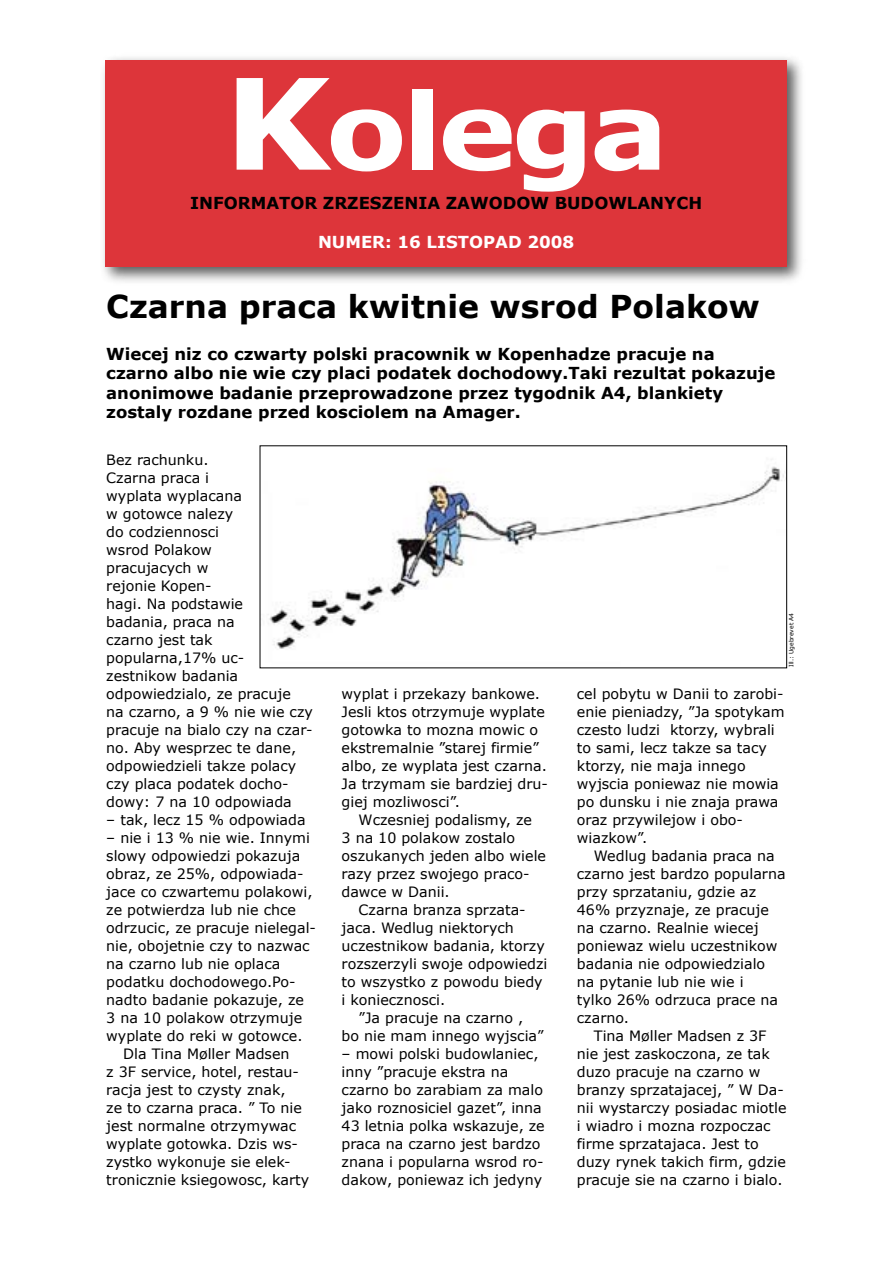
<style>
.page{position:relative;width:893px;height:1263px;background:#fff}
.page>*{position:absolute;margin:0;border:0;box-sizing:border-box;transform-origin:0 0}
.t1{font:700 106.5px "Verdana";letter-spacing:-.04em;color:#fff;scale:1.11 1}
.t2{font:700 31.5px "Verdana";color:#000}
.t3{font:700 16.5px/19.5px "Verdana";color:#000}
.t4{font:700 16.5px "Verdana";color:#fff}
.t5{font:14.25px/18px "Verdana";color:#000}
.t6{font:6px "Verdana";color:#000}
.s1{font-size:126px}
</style>
<div class="page">
<div style="left:100px;top:52px;width:707px;height:233px;background:#000;opacity:.65"></div>
<div style="left:106px;top:60px;width:681px;height:206px;background:#dd353a"></div>
<img style="left:268px;top:459px;width:516px;height:190px">
<h1 class="t1" style="left:224px;top:63px;width:402px"><span class="s1">K</span>olega</h1>
<p class="t3" style="left:190px;top:192px;width:514px">INFORMATOR ZRZESZENIA ZAWODOW BUDOWLANYCH</p>
<p class="t4" style="left:318px;top:231px;width:258px">NUMER: 16 LISTOPAD 2008</p>
<h2 class="t2" style="left:106px;top:286px;width:655px">Czarna praca kwitnie wsrod Polakow</h2>
<p class="t3" style="left:106px;top:343px;width:671px">Wiecej niz co czwarty polski pracownik w Kopenhadze pracuje na czarno albo nie wie czy placi podatek dochodowy.Taki rezultat pokazuje anonimowe badanie przeprowadzone przez tygodnik A4, blankiety zostaly rozdane przed kosciolem na Amager.</p>
<p class="t5" style="left:106px;top:450px;width:208px">Bez rachunku.<br>Czarna praca i<br>wyplata wyplacana<br>w gotowce nalezy<br>do codziennosci<br>wsrod Polakow<br>pracujacych w<br>rejonie Kopen-<br>hagi. Na podstawie<br>badania, praca na<br>czarno jest tak popularna,17% uc&shy;zestnikow badania odpowiedzialo, ze pracuje<br>na czarno, a 9 % nie wie czy pracuje na bialo czy na czar&shy;no. Aby wesprzec te dane, odpowiedzieli takze polacy czy placa podatek docho&shy;dowy: 7 na 10 odpowiada</p>
<p class="t5" style="left:106px;top:810px;width:201px">– tak, lecz 15 % odpowiada</p>
<p class="t5" style="left:106px;top:828px;width:205px">– nie i 13 % nie wie. Innymi</p>
<p class="t5" style="left:106px;top:846px;width:195px">slowy odpowiedzi pokazuja</p>
<p class="t5" style="left:106px;top:864px;width:199px">obraz, ze 25%, odpowiada-</p>
<p class="t5" style="left:106px;top:882px;width:208px">jace co czwartemu polakowi,</p>
<p class="t5" style="left:106px;top:900px;width:191px">ze potwierdza lub nie chce</p>
<p class="t5" style="left:106px;top:918px;width:211px">odrzucic, ze pracuje nielegal-</p>
<p class="t5" style="left:106px;top:936px;width:205px">nie, obojetnie czy to nazwac</p>
<p class="t5" style="left:106px;top:954px;width:176px">na czarno lub nie oplaca</p>
<p class="t5" style="left:106px;top:972px;width:191px">podatku dochodowego.Po-</p>
<p class="t5" style="left:106px;top:990px;width:199px">nadto badanie pokazuje, ze</p>
<p class="t5" style="left:106px;top:1008px;width:197px">3 na 10 polakow otrzymuje</p>
<p class="t5" style="left:106px;top:1026px;width:198px">wyplate do reki w gotowce.</p>
<p class="t5" style="left:123px;top:1044px;width:168px">Dla Tina Møller Madsen</p>
<p class="t5" style="left:106px;top:1062px;width:194px">z 3F service, hotel, restau-</p>
<p class="t5" style="left:106px;top:1080px;width:181px">racja jest to czysty znak,</p>
<p class="t5" style="left:106px;top:1098px;width:197px">ze to czarna praca. ” To nie</p>
<p class="t5" style="left:106px;top:1116px;width:191px">jest normalne otrzymywac</p>
<p class="t5" style="left:106px;top:1134px;width:193px">wyplate gotowka. Dzis ws-</p>
<p class="t5" style="left:106px;top:1152px;width:186px">zystko wykonuje sie elek-</p>
<p class="t5" style="left:106px;top:1170px;width:204px">tronicznie ksiegowosc, karty</p>
<p class="t5" style="left:342px;top:684px;width:208px">wyplat i przekazy bankowe.<br>Jesli ktos otrzymuje wyplate gotowka to mozna mowic o ekstremalnie ”starej firmie” albo, ze wyplata jest czarna.<br>Ja trzymam sie bardziej dru&shy;giej mozliwosci”.</p>
<p class="t5" style="left:342px;top:810px;width:206px;text-indent:17px">Wczesniej podalismy, ze<br>3 na 10 polakow zostalo oszukanych jeden albo wiele razy przez swojego praco&shy;dawce w Danii.</p>
<p class="t5" style="left:359px;top:900px;width:169px">Czarna branza sprzata-</p>
<p class="t5" style="left:342px;top:918px;width:174px">jaca. Wedlug niektorych</p>
<p class="t5" style="left:342px;top:936px;width:205px">uczestnikow badania, ktorzy</p>
<p class="t5" style="left:342px;top:954px;width:207px">rozszerzyli swoje odpowiedzi</p>
<p class="t5" style="left:342px;top:972px;width:203px">to wszystko z powodu biedy</p>
<p class="t5" style="left:342px;top:990px;width:105px">i koniecznosci.</p>
<p class="t5" style="left:359px;top:1008px;width:166px">”Ja pracuje na czarno ,</p>
<p class="t5" style="left:342px;top:1026px;width:204px">bo nie mam innego wyjscia”</p>
<p class="t5" style="left:342px;top:1044px;width:205px">– mowi polski budowlaniec, inny ”pracuje ekstra na czarno bo zarabiam za malo jako roznosiciel gazet”, inna<br>43 letnia polka wskazuje, ze praca na czarno jest bardzo znana i popularna wsrod ro&shy;dakow, poniewaz ich jedyny</p>
<p class="t6" style="left:787px;top:667px;width:55px;rotate:-90deg">Ill.: Ugebrevet A4</p>
<p class="t5" style="left:577px;top:684px;width:209px">cel pobytu w Danii to zarobi&shy;enie pieniadzy, ”Ja spotykam czesto ludzi ktorzy, wybrali to sami, lecz takze sa tacy ktorzy, nie maja innego wyjscia poniewaz nie mowia po dunsku i nie znaja prawa oraz przywilejow i obo&shy;wiazkow”.</p>
<p class="t5" style="left:577px;top:846px;width:210px;text-indent:17px">Wedlug badania praca na czarno jest bardzo popularna przy sprzataniu, gdzie az<br>46% przyznaje, ze pracuje na czarno. Realnie wiecej poniewaz wielu uczestnikow badania nie odpowiedzialo na pytanie lub nie wie i<br>tylko 26% odrzuca prace na czarno.</p>
<p class="t5" style="left:577px;top:1026px;width:211px;text-indent:17px">Tina Møller Madsen z 3F nie jest zaskoczona, ze tak duzo pracuje na czarno w branzy sprzatajacej, ” W Da&shy;nii wystarczy posiadac miotle i wiadro i mozna rozpoczac firme sprzatajaca. Jest to duzy rynek takich firm, gdzie pracuje sie na czarno i bialo.</p>
</div>
